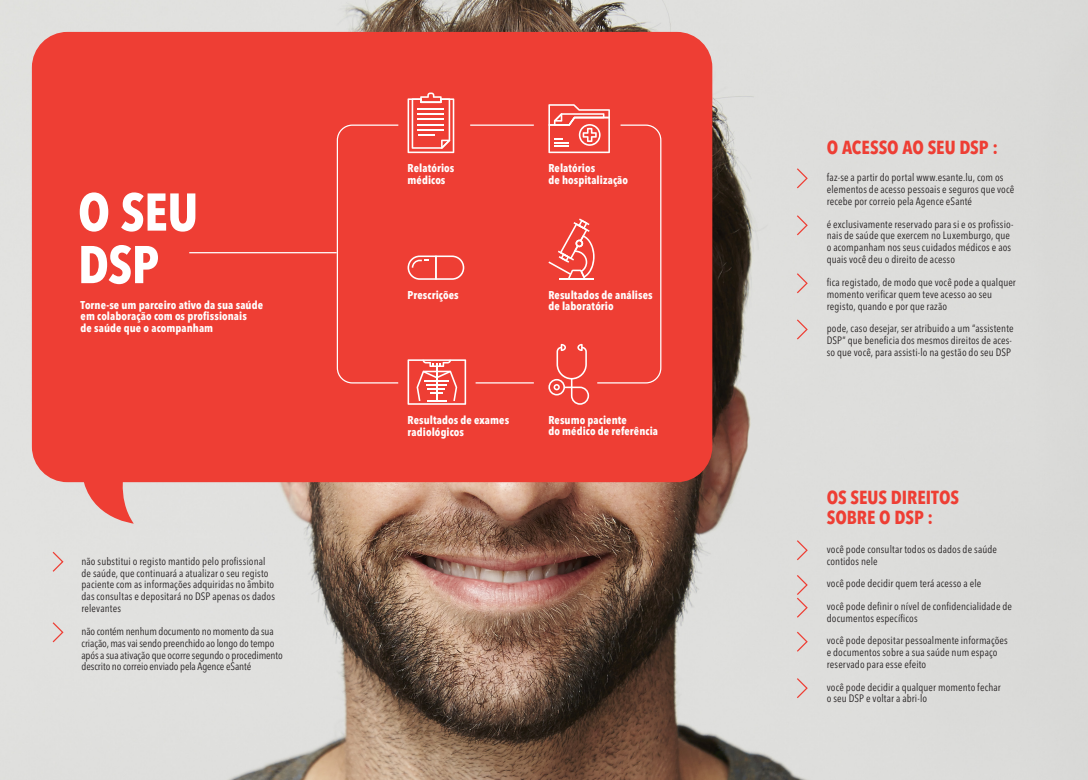
<style>
.page{position:relative;width:1088px;height:780px;background:#fff}
.page>*{position:absolute;margin:0;border:0;box-sizing:border-box;transform-origin:0 0}
.t1{font:700 condensed 52.5px/52.5px "Avenir Next LT Pro";letter-spacing:-.01em;color:#fff}
.t2{font:700 condensed 18.75px/20px "Avenir Next LT Pro";letter-spacing:-.005em;color:#ee3e34}
.t3{font:700 condensed 11.25px/11.2px "Avenir Next LT Pro";letter-spacing:.005em;color:#fff}
.t4{font:condensed 10.62px/11.9px "Avenir Next LT Pro";letter-spacing:.01em;color:#231f20}
.t5{font:condensed 10.62px/11.9px "Avenir Next LT Pro";letter-spacing:-.01em;color:#231f20}
</style>
<div class="page">
<img style="left:0;top:0;width:1088px;height:780px">
<div style="left:32px;top:32px;width:680px;height:450px;background:#ee3e34;border-radius:35px"></div>
<svg style="left:81px;top:482px;width:53px;height:41px;background:#e88b85"></svg>
<svg style="left:407px;top:92px;width:47px;height:61px"></svg>
<svg style="left:407px;top:255px;width:57px;height:25px"></svg>
<svg style="left:407px;top:359px;width:59px;height:46px"></svg>
<svg style="left:336px;top:124px;width:63px;height:260px"></svg>
<hr style="left:470px;top:124px;width:64px;height:2px;background:#fff">
<hr style="left:476px;top:382px;width:58px;height:1px;background:#fff">
<svg style="left:548px;top:104px;width:114px;height:301px"></svg>
<hr style="left:189px;top:252px;width:148px;height:1px;background:#fff">
<svg style="left:51px;top:550px;width:13px;height:23px"></svg>
<svg style="left:51px;top:621px;width:13px;height:22px"></svg>
<svg style="left:795px;top:318px;width:14px;height:23px"></svg>
<svg style="left:795px;top:272px;width:14px;height:22px"></svg>
<svg style="left:795px;top:214px;width:14px;height:23px"></svg>
<svg style="left:795px;top:167px;width:14px;height:23px"></svg>
<svg style="left:795px;top:539px;width:14px;height:22px"></svg>
<svg style="left:795px;top:573px;width:14px;height:46px"></svg>
<svg style="left:795px;top:630px;width:14px;height:23px"></svg>
<svg style="left:795px;top:676px;width:14px;height:23px"></svg>
<h1 class="t1" style="left:78px;top:185px;width:122px">O SEU<br>DSP</h1>
<p class="t3" style="left:81px;top:299px;width:184px">Torne-se um parceiro ativo da sua saúde em colaboração com os profissionais<br>de saúde que o acompanham</p>
<p class="t4" style="left:81px;top:555px;width:195px">não substitui o registo mantido pelo profissional de saúde, que continuará a atualizar o seu registo paciente com as informações adquiridas no âmbito das consultas e depositará no DSP apenas os dados relevantes</p>
<p class="t5" style="left:81px;top:625px;width:203px">não contém nenhum documento no momento da sua criação, mas vai sendo preenchido ao longo do tempo após a sua ativação que ocorre segundo o procedimento descrito no correio enviado pela Agence eSanté</p>
<p class="t3" style="left:407px;top:163px;width:48px">Relatórios médicos</p>
<p class="t3" style="left:548px;top:163px;width:81px">Relatórios<br>de hospitalização</p>
<p class="t3" style="left:407px;top:289px;width:53px">Prescrições</p>
<p class="t3" style="left:548px;top:289px;width:106px">Resultados de análises de laboratório</p>
<p class="t3" style="left:407px;top:414px;width:103px">Resultados de exames radiológicos</p>
<p class="t3" style="left:548px;top:414px;width:111px">Resumo paciente<br>do médico de referência</p>
<h2 class="t2" style="left:827px;top:137px;width:173px">O ACESSO AO SEU DSP :</h2>
<p class="t4" style="left:827px;top:171px;width:189px">faz-se a partir do portal www.esante.lu, com os elementos de acesso pessoais e seguros que você recebe por correio pela Agence eSanté</p>
<p class="t4" style="left:827px;top:218px;width:188px">é exclusivamente reservado para si e os profissio&shy;nais de saúde que exercem no Luxemburgo, que o acompanham nos seus cuidados médicos e aos quais você deu o direito de acesso</p>
<p class="t4" style="left:827px;top:276px;width:191px">fica registado, de modo que você pode a qualquer momento verificar quem teve acesso ao seu registo, quando e por que razão</p>
<p class="t4" style="left:827px;top:322px;width:188px">pode, caso desejar, ser atribuido a um “assistente<br>DSP” que beneficia dos mesmos direitos de aces&shy;so que você, para assisti-lo na gestão do seu DSP</p>
<h2 class="t2" style="left:827px;top:487px;width:134px">OS SEUS DIREITOS<br>SOBRE O DSP :</h2>
<p class="t4" style="left:827px;top:543px;width:172px">você pode consultar todos os dados de saúde contidos nele</p>
<p class="t4" style="left:827px;top:572px;width:187px;line-height:22.5px">você pode decidir quem terá acesso a ele<br>você pode definir o nível de confidencialidade de</p>
<p class="t4" style="left:827px;top:606px;width:183px;line-height:22.5px">documentos específicos<br>você pode depositar pessoalmente informações</p>
<p class="t4" style="left:827px;top:646px;width:172px">e documentos sobre a sua saúde num espaço reservado para esse efeito</p>
<p class="t4" style="left:827px;top:680px;width:175px">você pode decidir a qualquer momento fechar o seu DSP e voltar a abri-lo</p>
</div>
